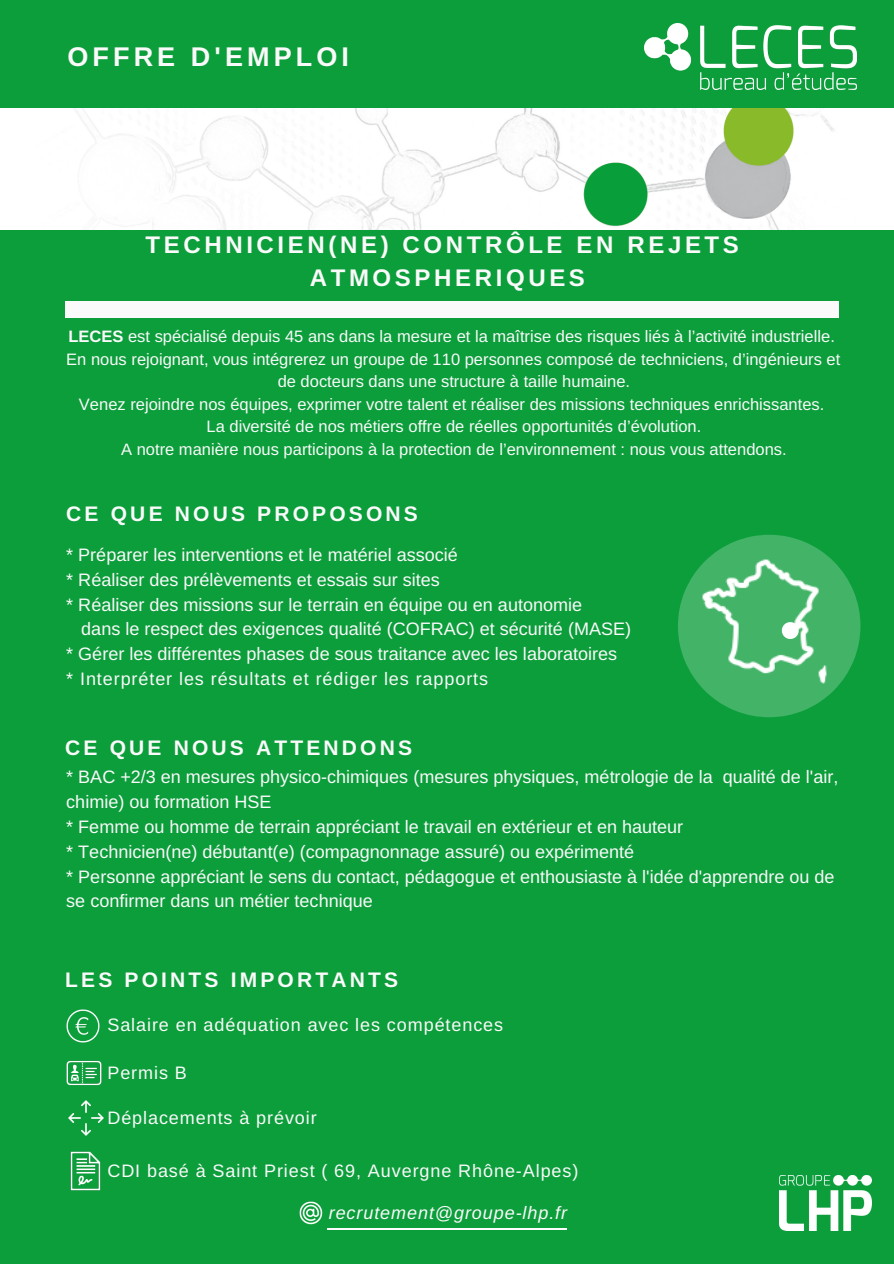
<style>
.page{position:relative;width:894px;height:1264px;background:#fff}
.page>*{position:absolute;margin:0;border:0;box-sizing:border-box;transform-origin:0 0}
.t1{font:700 27px "Arimo";letter-spacing:.15em;color:#fafafa}
.t2{font:700 24px/32.7px "Arimo";letter-spacing:.15em;color:#fafafa;text-align:center}
.t3{font:700 21px "Arimo";letter-spacing:.15em;color:#fafafa}
.t4{font:18px/24.8px "Arimo";color:#fafafa}
.t5{font:18px "Arimo";letter-spacing:.05em;color:#fafafa}
.t6{font:italic 18px "Arimo";letter-spacing:.05em;color:#fafafa}
.t7{font:16.5px/22.5px "Arimo";color:#fafafa;text-align:center}
.s1{font-weight:700}
</style>
<div class="page">
<div style="left:0;top:0;width:893px;height:1263px;background:#0c9e3b"></div>
<div style="left:65px;top:301px;width:773px;height:17px;background:#fafafa"></div>
<img style="left:779px;top:1175px;width:92px;height:55px">
<img style="left:0;top:109px;width:893px;height:120px">
<img style="left:644px;top:23px;width:212px;height:67px">
<img style="left:66px;top:1009px;width:34px;height:34px">
<img style="left:66px;top:1060px;width:36px;height:26px">
<img style="left:68px;top:1100px;width:36px;height:36px">
<img style="left:70px;top:1151px;width:31px;height:40px">
<svg style="left:678px;top:534px;width:182px;height:183px"></svg>
<img style="left:299px;top:1201px;width:24px;height:24px">
<hr style="left:327px;top:1227px;width:89px;height:2px;background:#fff">
<hr style="left:403px;top:1227px;width:88px;height:2px;background:#fff">
<hr style="left:478px;top:1227px;width:88px;height:2px;background:#fff">
<h1 class="t1" style="left:67px;top:41px;width:283px">OFFRE D'EMPLOI</h1>
<h2 class="t2" style="left:145px;top:229px;width:594px">TECHNICIEN(NE) CONTRÔLE EN REJETS<br>ATMOSPHERIQUES</h2>
<p class="t7" style="left:66px;top:325px;width:775px"><span class="s1">LECES</span> est spécialisé depuis 45 ans dans la mesure et la maîtrise des risques liés à l’activité industrielle.<br>En nous rejoignant, vous intégrerez un groupe de 110 personnes composé de techniciens, d’ingénieurs et de docteurs dans une structure à taille humaine.<br>Venez rejoindre nos équipes, exprimer votre talent et réaliser des missions techniques enrichissantes.<br>La diversité de nos métiers offre de réelles opportunités d’évolution.<br>A notre manière nous participons à la protection de l’environnement : nous vous attendons.</p>
<p class="t3" style="left:66px;top:502px;width:353px">CE QUE NOUS PROPOSONS</p>
<p class="t4" style="left:66px;top:542px;width:393px">* Préparer les interventions et le matériel associé</p>
<p class="t4" style="left:66px;top:567px;width:375px">* Réaliser des prélèvements et essais sur sites</p>
<p class="t4" style="left:66px;top:592px;width:517px">* Réaliser des missions sur le terrain en équipe ou en autonomie</p>
<p class="t4" style="left:81px;top:616px;width:551px">dans le respect des exigences qualité (COFRAC) et sécurité (MASE)</p>
<p class="t4" style="left:66px;top:641px;width:552px">* Gérer les différentes phases de sous traitance avec les laboratoires</p>
<p class="t5" style="left:66px;top:668px;width:423px">* Interpréter les résultats et rédiger les rapports</p>
<p class="t3" style="left:65px;top:736px;width:348px">CE QUE NOUS ATTENDONS</p>
<p class="t4" style="left:66px;top:764px;width:773px">* BAC +2/3 en mesures physico-chimiques (mesures physiques, métrologie de la qualité de l'air, chimie) ou formation HSE<br>* Femme ou homme de terrain appréciant le travail en extérieur et en hauteur<br>* Technicien(ne) débutant(e) (compagnonnage assuré) ou expérimenté<br>* Personne appréciant le sens du contact, pédagogue et enthousiaste à l'idée d'apprendre ou de se confirmer dans un métier technique</p>
<p class="t3" style="left:65px;top:967px;width:334px">LES POINTS IMPORTANTS</p>
<p class="t5" style="left:107px;top:1015px;width:397px">Salaire en adéquation avec les compétences</p>
<p class="t4" style="left:107px;top:1060px;width:81px">Permis B</p>
<p class="t5" style="left:107px;top:1107px;width:211px">Déplacements à prévoir</p>
<p class="t5" style="left:107px;top:1160px;width:472px">CDI basé à Saint Priest ( 69, Auvergne Rhône-Alpes)</p>
<p class="t6" style="left:329px;top:1202px;width:240px">recrutement@groupe-lhp.fr</p>
</div>
